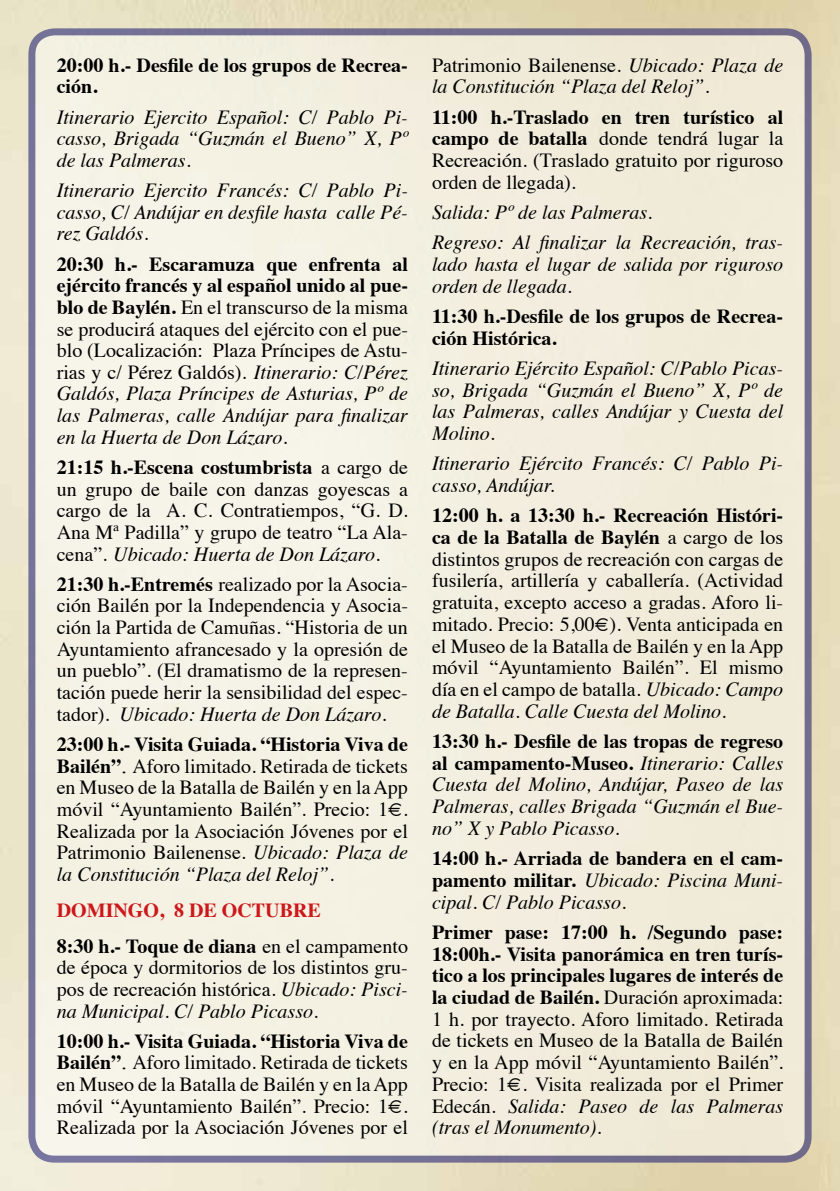
<style>
.page{position:relative;width:840px;height:1191px;background:#fff}
.page>*{position:absolute;margin:0;border:0;box-sizing:border-box;transform-origin:0 0}
.t1{font:20px/21.6px "Times";color:#000;text-align:justify}
.t2{font:italic 20px/21.8px "Times";color:#000;text-align:justify}
.t3{font:700 20px/21.6px "Times";color:#000}
.s1{font-weight:700}
.s2{font-style:italic}
.s3{font-family:"Times New Roman";font-size:24px}
.s4{color:#cd171a}
.s5{font-weight:400}
.s6{font-style:normal}
.s7{font-weight:700;font-style:normal}
.s8{font-weight:400;font-style:italic}
</style>
<div class="page">
<img style="left:0;top:0;width:839px;height:1191px">
<div style="left:32px;top:32px;width:775px;height:1127px;background:#f3f0e2;border-radius:23px"></div>
<div style="left:28px;top:28px;width:783px;height:1134px;border:7px solid #006;border-radius:23px"></div>
<p class="t3" style="left:57px;top:52px;width:352px">20:00 h.- Desfile de los grupos de Recrea&shy;ción.</p>
<p class="t2" style="left:57px;top:105px;width:352px">Itinerario Ejercito Español: C/ Pablo Pi&shy;casso, Brigada “Guzmán el Bueno” X, Pº de las Palmeras.</p>
<p class="t2" style="left:57px;top:178px;width:352px">Itinerario Ejercito Francés: C/ Pablo Pi&shy;casso, C/ Andújar en desfile hasta calle Pé&shy;rez Galdós.</p>
<p class="t1" style="left:57px;top:251px;width:352px"><span class="s1">20:30 h.- Escaramuza que enfrenta al ejército francés y al español unido al pue&shy;blo de Baylén.</span> En el transcurso de la misma se producirá ataques del ejército con el pue&shy;blo (Localización: Plaza Príncipes de Astu&shy;rias y c/ Pérez Galdós). <span class="s2">Itinerario: C/Pérez Galdós, Plaza Príncipes de Asturias, Pº de las Palmeras, calle Andújar para finalizar en la Huerta de Don Lázaro.</span></p>
<p class="t1" style="left:57px;top:455px;width:352px"><span class="s1">21:15 h.-Escena costumbrista</span> a cargo de un grupo de baile con danzas goyescas a cargo de la A. C. Contratiempos, “G. D.<br>Ana Mª Padilla” y grupo de teatro “La Ala&shy;cena”. <span class="s2">Ubicado: Huerta de Don Lázaro.</span></p>
<p class="t1" style="left:57px;top:571px;width:352px"><span class="s1">21:30 h.-Entremés</span> realizado por la Asocia&shy;ción Bailén por la Independencia y Asocia&shy;ción la Partida de Camuñas. “Historia de un Ayuntamiento afrancesado y la opresión de un pueblo”. (El dramatismo de la represen&shy;tación puede herir la sensibilidad del espec&shy;tador). <span class="s2">Ubicado: Huerta de Don Lázaro.</span></p>
<p class="t1" style="left:57px;top:731px;width:352px"><span class="s1">23:00 h.- Visita Guiada. “Historia Viva de Bailén”</span><span class="s3">.</span> Aforo limitado. Retirada de tickets en Museo de la Batalla de Bailén y en la App móvil “Ayuntamiento Bailén”. Precio: 1€.<br>Realizada por la Asociación Jóvenes por el Patrimonio Bailenense. <span class="s2">Ubicado: Plaza de la Constitución “Plaza del Reloj”.</span></p>
<p class="t3" style="left:57px;top:890px;width:352px;line-height:35.8px"><span class="s4">DOMINGO, 8 DE OCTUBRE<br></span>8:30 h.- Toque de diana <span class="s5">en el campamento</span></p>
<p class="t1" style="left:57px;top:955px;width:352px">de época y dormitorios de los distintos gru&shy;pos de recreación histórica. <span class="s2">Ubicado: Pisci&shy;na Municipal. C/ Pablo Picasso.</span></p>
<p class="t1" style="left:57px;top:1028px;width:352px"><span class="s1">10:00 h.- Visita Guiada. “Historia Viva de Bailén”</span><span class="s3">.</span> Aforo limitado. Retirada de tickets en Museo de la Batalla de Bailén y en la App móvil “Ayuntamiento Bailén”. Precio: 1€.<br>Realizada por la Asociación Jóvenes por el</p>
<p class="t2" style="left:432px;top:53px;width:352px"><span class="s6">Patrimonio Bailenense.</span> Ubicado: Plaza de la Constitución “Plaza del Reloj”.</p>
<p class="t1" style="left:432px;top:104px;width:352px"><span class="s1">11:00 h.-Traslado en tren turístico al campo de batalla</span> donde tendrá lugar la Recreación. (Traslado gratuito por riguroso orden de llegada).</p>
<p class="t2" style="left:432px;top:196px;width:352px;line-height:30.2px">Salida: Pº de las Palmeras.<br>Regreso: Al finalizar la Recreación, tras-</p>
<p class="t2" style="left:432px;top:252px;width:352px">lado hasta el lugar de salida por riguroso orden de llegada.</p>
<p class="t3" style="left:432px;top:303px;width:352px">11:30 h.-Desfile de los grupos de Recrea&shy;ción Histórica.</p>
<p class="t2" style="left:432px;top:356px;width:352px">Itinerario Ejército Español: C/Pablo Picas&shy;so, Brigada “Guzmán el Bueno” X, Pº de las Palmeras, calles Andújar y Cuesta del Molino.</p>
<p class="t2" style="left:432px;top:451px;width:352px">Itinerario Ejército Francés: C/ Pablo Pi&shy;casso, Andújar.</p>
<p class="t1" style="left:432px;top:503px;width:352px"><span class="s1">12:00 h. a 13:30 h.- Recreación Históri&shy;ca de la Batalla de Baylén</span> a cargo de los distintos grupos de recreación con cargas de fusilería, artillería y caballería. (Actividad gratuita, excepto acceso a gradas. Aforo li&shy;mitado. Precio: 5,00€). Venta anticipada en el Museo de la Batalla de Bailén y en la App móvil “Ayuntamiento Bailén”. El mismo día en el campo de batalla. <span class="s2">Ubicado: Campo de Batalla. Calle Cuesta del Molino.</span></p>
<p class="t2" style="left:432px;top:729px;width:352px"><span class="s7">13:30 h.- Desfile de las tropas de regreso al campamento-Museo.</span> Itinerario: Calles Cuesta del Molino, Andújar, Paseo de las Palmeras, calles Brigada “Guzmán el Bue&shy;no” X y Pablo Picasso.</p>
<p class="t3" style="left:432px;top:845px;width:352px;text-align:justify">14:00 h.- Arriada de bandera en el cam&shy;pamento militar. <span class="s8">Ubicado: Piscina Muni&shy;cipal. C/ Pablo Picasso.</span></p>
<p class="t1" style="left:432px;top:919px;width:352px"><span class="s1">Primer pase: 17:00 h. /Segundo pase:<br>18:00h.- Visita panorámica en tren turís&shy;tico a los principales lugares de interés de la ciudad de Bailén.</span> Duración aproximada:<br>1 h. por trayecto. Aforo limitado. Retirada de tickets en Museo de la Batalla de Bailén y en la App móvil “Ayuntamiento Bailén”.<br>Precio: 1€. Visita realizada por el Primer Edecán. <span class="s2">Salida: Paseo de las Palmeras (tras el Monumento).</span></p>
</div>
